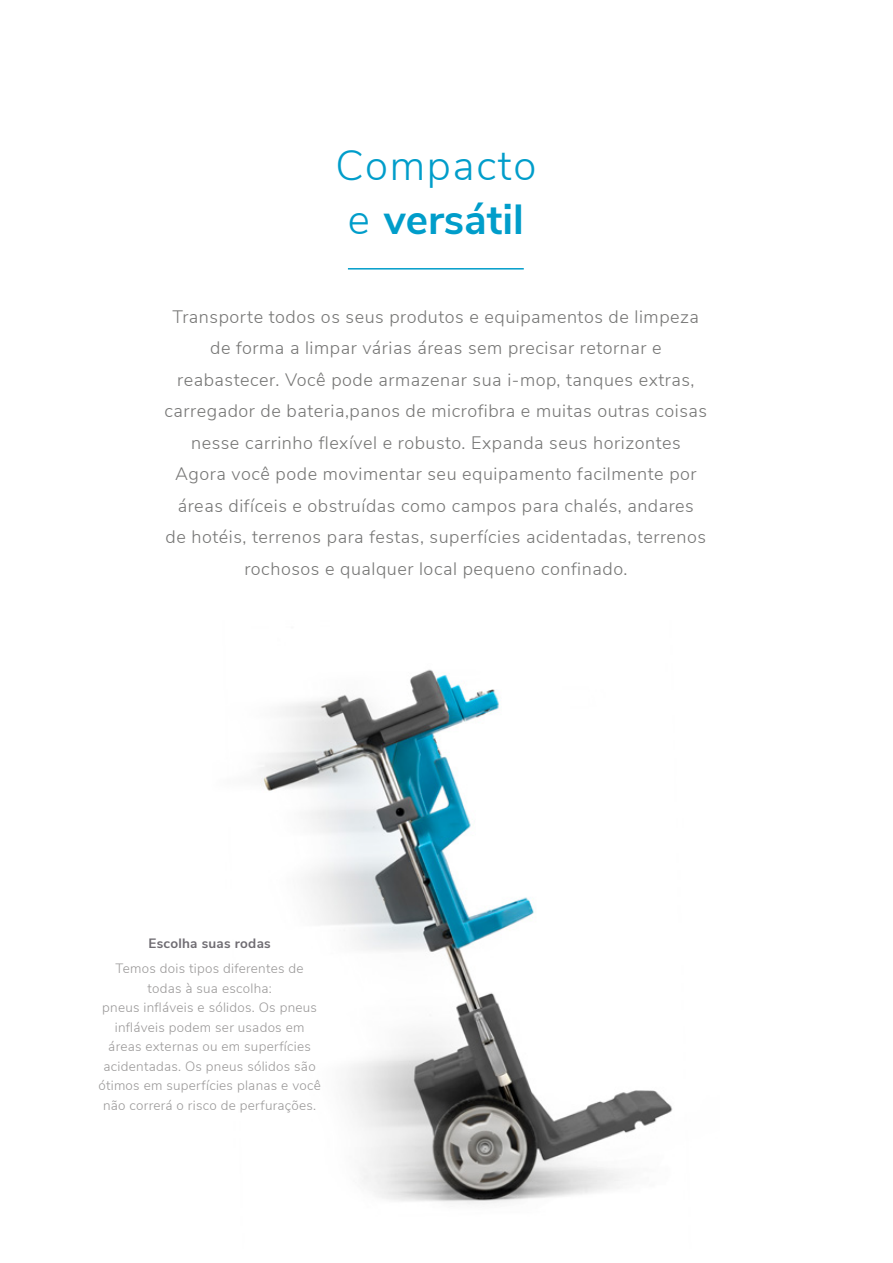
<style>
.page{position:relative;width:893px;height:1263px;background:#fff}
.page>*{position:absolute;margin:0;border:0;box-sizing:border-box;transform-origin:0 0}
.t1{font:300 42px/54px "Nunito Sans";letter-spacing:.04em;color:#009dca}
.t2{font:300 18px/31.5px "Nunito Sans";letter-spacing:.03em;color:#767675;text-align:center}
.t3{font:300 13.5px/19.5px "Nunito Sans";letter-spacing:.02em;color:#9b9999;text-align:center}
.t4{font:700 13.5px "Nunito Sans";letter-spacing:.02em;color:#6f6c72}
.s1{font-weight:700}
</style>
<div class="page">
<img style="left:259px;top:669px;width:414px;height:535px">
<hr style="left:348px;top:268px;width:176px;height:2px;background:#009dca">
<h1 class="t1" style="left:335px;top:136px;width:202px">Compacto e <span class="s1">versátil</span></h1>
<p class="t2" style="left:165px;top:299px;width:544px">Transporte todos os seus produtos e equipamentos de limpeza de forma a limpar várias áreas sem precisar retornar e reabastecer. Você pode armazenar sua i-mop, tanques extras, carregador de bateria,panos de microfibra e muitas outras coisas nesse carrinho flexível e robusto. Expanda seus horizontes Agora você pode movimentar seu equipamento facilmente por áreas difíceis e obstruídas como campos para chalés, andares<br>de hotéis, terrenos para festas, superfícies acidentadas, terrenos rochosos e qualquer local pequeno confinado.</p>
<p class="t4" style="left:148px;top:933px;width:124px">Escolha suas rodas</p>
<p class="t3" style="left:98px;top:958px;width:224px">Temos dois tipos diferentes de todas à sua escolha:<br>pneus infláveis e sólidos. Os pneus infláveis podem ser usados em áreas externas ou em superfícies acidentadas. Os pneus sólidos são ótimos em superfícies planas e você não correrá o risco de perfurações.</p>
</div>
